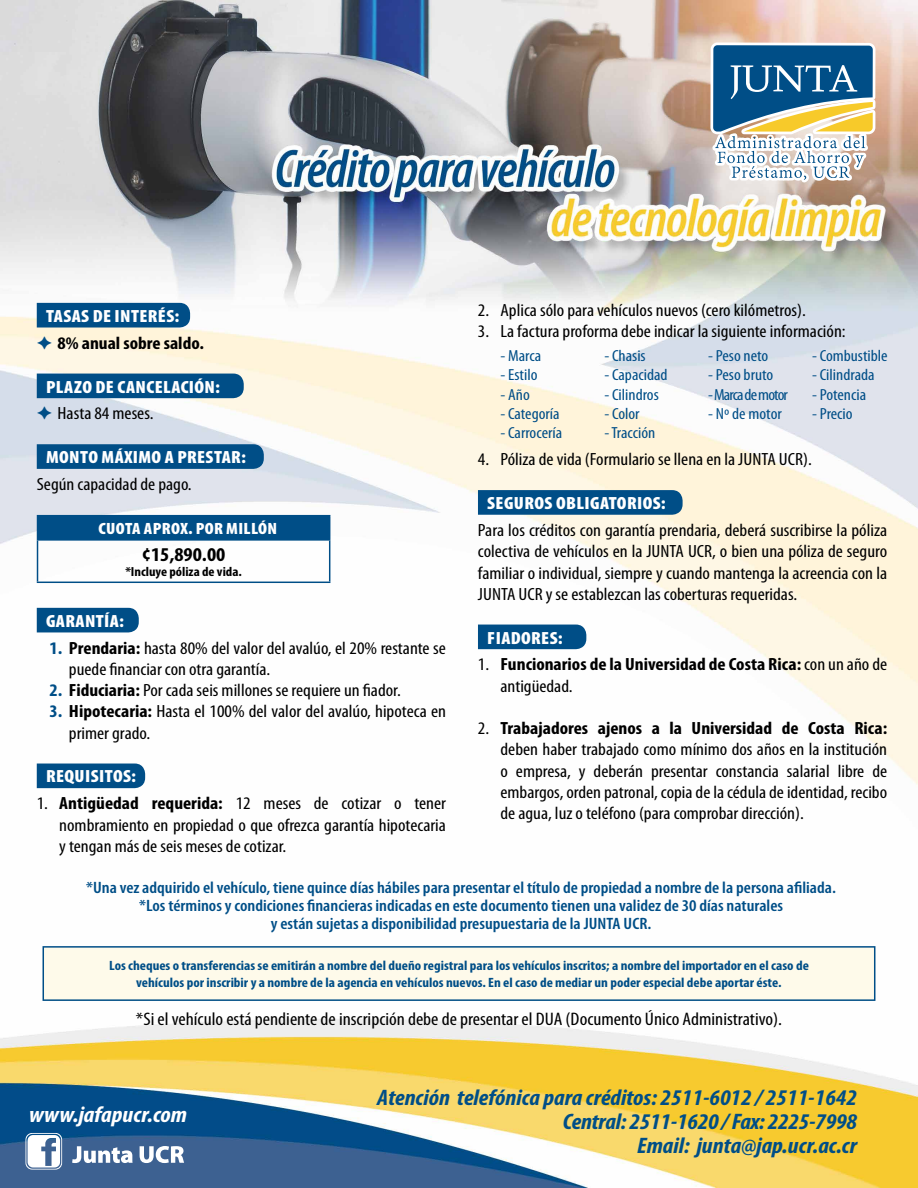
<style>
.page{position:relative;width:918px;height:1188px;background:#fff}
.page>*{position:absolute;margin:0;border:0;box-sizing:border-box;transform-origin:0 0}
.t1{font:italic 700 condensed 22.5px/24px "Myriad Pro";color:#004e87;text-align:right;scale:1.1 1}
.t2{font:italic 700 condensed 22.5px "Myriad Pro";color:#fff;scale:1.1 1}
.t3{font:700 condensed 19.65px "Myriad Pro";color:#000;scale:1.1 1}
.t4{font:condensed 18.15px "Myriad Pro";color:#000;scale:1.1 1}
.t5{font:condensed 17.7px/21.3px "Myriad Pro";color:#000;text-align:justify;scale:1.1 1}
.t6{font:900 condensed 17.7px/27px "Myriad Pro";letter-spacing:.02em;color:#fff;scale:1.1 1}
.t7{font:700 condensed 17.7px/27px "Myriad Pro";color:#000;scale:1.1 1}
.t8{font:600 condensed 16.5px/18px "Myriad Pro";color:#004e87;text-align:center;scale:1.1 1}
.t9{font:900 condensed 16.35px "Myriad Pro";letter-spacing:.02em;color:#fff;scale:1.1 1}
.t10{font:condensed 16.05px "Myriad Pro";color:#004e87;scale:1.1 1}
.t11{font:condensed 16.05px "Myriad Pro";letter-spacing:-.05em;color:#004e87;scale:1.1 1}
.t12{font:700 condensed 13.5px/16.5px "Myriad Pro";color:#004e87;text-align:center;scale:1.1 1}
.t13{font:700 condensed 13.2px "Myriad Pro";color:#000;scale:1.1 1}
.s1{font-weight:900;color:#fff}
.s2{color:#004e87}
.s3{font-weight:400;color:#000}
.s4{font-weight:700;color:#004e87}
.s5{font-weight:700}
.s6{font-weight:400}
</style>
<div class="page">
<img style="left:0;top:0;width:918px;height:1188px">
<div style="left:37px;top:303px;width:153px;height:25px;background:#004e87"></div>
<div style="left:37px;top:374px;width:207px;height:24px;background:#004e87"></div>
<svg style="left:37px;top:444px;width:227px;height:25px;background:#045189"></svg>
<div style="left:38px;top:516px;width:292px;height:24px;background:#004e87"></div>
<hr style="left:37px;top:515px;width:293px;height:1px;background:#004e87">
<svg style="left:37px;top:516px;width:1px;height:23px"></svg>
<hr style="left:37px;top:539px;width:293px;height:2px;background:#004e87">
<hr style="left:37px;top:541px;width:1px;height:41px;background:#004e87">
<hr style="left:329px;top:541px;width:1px;height:41px;background:#004e87">
<hr style="left:37px;top:582px;width:293px;height:1px;background:#004e87">
<div style="left:37px;top:608px;width:102px;height:24px;background:#004e87"></div>
<div style="left:37px;top:764px;width:108px;height:24px;background:#004e87"></div>
<svg style="left:478px;top:490px;width:205px;height:25px;background:#065289"></svg>
<div style="left:478px;top:625px;width:108px;height:24px;background:#004e87"></div>
<div style="left:43px;top:947px;width:832px;height:53px;background:#fefaea"></div>
<div style="left:43px;top:946px;width:832px;height:55px;border:2px solid #004e87"></div>
<svg style="left:26px;top:1133px;width:37px;height:37px"></svg>
<svg style="left:72px;top:1146px;width:61px;height:17px"></svg>
<svg style="left:140px;top:1146px;width:44px;height:17px"></svg>
<svg style="left:708px;top:40px;width:171px;height:146px"></svg>
<p class="t7" style="left:37px;top:302px;width:153px;text-indent:9px"><span class="s1">TASAS DE INTERÉS:<br></span><span class="s2">✦</span> 8% anual sobre saldo.</p>
<p class="t6" style="left:37px;top:373px;width:168px;text-indent:9px">PLAZO DE CANCELACIÓN: <span class="s2">✦</span> <span class="s3">Hasta 84 meses.</span></p>
<p class="t6" style="left:46px;top:443px;width:183px">MONTO MÁXIMO A PRESTAR:</p>
<p class="t5" style="left:37px;top:473px;width:142px">Según capacidad de pago.</p>
<p class="t9" style="left:98px;top:518px;width:164px">CUOTA APROX. POR MILLÓN</p>
<p class="t3" style="left:142px;top:542px;width:77px">¢15,890.00</p>
<p class="t13" style="left:125px;top:564px;width:107px">*Incluye póliza de vida.</p>
<p class="t6" style="left:46px;top:607px;width:72px">GARANTÍA:</p>
<p class="t5" style="left:69px;top:637px;width:344px;text-indent:-19px"><span class="s4">1.</span> <span class="s5">Prendaria:</span> hasta 80% del valor del avalúo, el 20% restante se puede financiar con otra garantía.</p>
<p class="t5" style="left:50px;top:680px;width:321px"><span class="s4">2.</span> <span class="s5">Fiduciaria:</span> Por cada seis millones se requiere un fiador.</p>
<p class="t5" style="left:69px;top:701px;width:344px;text-indent:-19px"><span class="s4">3.</span> <span class="s5">Hipotecaria:</span> Hasta el 100% del valor del avalúo, hipoteca en primer grado.</p>
<p class="t6" style="left:46px;top:763px;width:83px">REQUISITOS:</p>
<p class="t5" style="left:59px;top:793px;width:353px;text-indent:-23px">1. <span class="s5">Antigüedad requerida:</span> 12 meses de cotizar o tener nombramiento en propiedad o que ofrezca garantía hipotecaria y tengan más de seis meses de cotizar.</p>
<p class="t5" style="left:478px;top:299px;width:300px">2. Aplica sólo para vehículos nuevos (cero kilómetros).</p>
<p class="t5" style="left:478px;top:321px;width:336px">3. La factura proforma debe indicar la siguiente información:</p>
<p class="t10" style="left:501px;top:346px;width:39px">- Marca</p>
<p class="t10" style="left:501px;top:365px;width:35px">- Estilo</p>
<p class="t10" style="left:501px;top:385px;width:28px">- Año</p>
<p class="t10" style="left:501px;top:404px;width:55px">- Categoría</p>
<p class="t10" style="left:501px;top:423px;width:58px">- Carrocería</p>
<p class="t10" style="left:604px;top:346px;width:39px">- Chasis</p>
<p class="t10" style="left:604px;top:365px;width:59px">- Capacidad</p>
<p class="t10" style="left:604px;top:385px;width:51px">- Cilindros</p>
<p class="t10" style="left:604px;top:404px;width:34px">- Color</p>
<p class="t10" style="left:604px;top:423px;width:48px">- Tracción</p>
<p class="t10" style="left:812px;top:346px;width:70px">- Combustible</p>
<p class="t10" style="left:812px;top:365px;width:58px">- Cilindrada</p>
<p class="t10" style="left:812px;top:385px;width:51px">- Potencia</p>
<p class="t10" style="left:812px;top:404px;width:38px">- Precio</p>
<p class="t10" style="left:708px;top:346px;width:56px">- Peso neto</p>
<p class="t10" style="left:708px;top:365px;width:61px">- Peso bruto</p>
<p class="t11" style="left:708px;top:385px;width:74px">- Marca de motor</p>
<p class="t10" style="left:708px;top:404px;width:68px">- Nº de motor</p>
<p class="t5" style="left:478px;top:449px;width:305px">4. Póliza de vida (Formulario se llena en la JUNTA UCR).</p>
<p class="t6" style="left:487px;top:489px;width:164px">SEGUROS OBLIGATORIOS:</p>
<p class="t5" style="left:478px;top:519px;width:374px">Para los créditos con garantía prendaria, deberá suscribirse la póliza colectiva de vehículos en la JUNTA UCR, o bien una póliza de seguro familiar o individual, siempre y cuando mantenga la acreencia con la JUNTA UCR y se establezcan las coberturas requeridas.</p>
<p class="t6" style="left:487px;top:624px;width:70px">FIADORES:</p>
<p class="t7" style="left:501px;top:654px;width:353px;line-height:21.3px;text-indent:-23px"><span class="s6">1.</span> Funcionarios de la Universidad de Costa Rica: <span class="s6">con un año de antigüedad.</span></p>
<p class="t5" style="left:501px;top:717px;width:353px;text-indent:-23px">2. <span class="s5">Trabajadores ajenos a la Universidad de Costa Rica: </span>deben haber trabajado como mínimo dos años en la institución o empresa, y deberán presentar constancia salarial libre de embargos, orden patronal, copia de la cédula de identidad, recibo de agua, luz o teléfono (para comprobar dirección).</p>
<p class="t8" style="left:86px;top:878px;width:683px">*Una vez adquirido el vehículo, tiene quince días hábiles para presentar el título de propiedad a nombre de la persona afiliada. *Los términos y condiciones financieras indicadas en este documento tienen una validez de 30 días naturales<br>y están sujetas a disponibilidad presupuestaria de la JUNTA UCR.</p>
<p class="t12" style="left:109px;top:957px;width:638px">Los cheques o transferencias se emitirán a nombre del dueño registral para los vehículos inscritos; a nombre del importador en el caso de vehículos por inscribir y a nombre de la agencia en vehículos nuevos. En el caso de mediar un poder especial debe aportar éste.</p>
<p class="t4" style="left:136px;top:1008px;width:589px">*Si el vehículo está pendiente de inscripción debe de presentar el DUA (Documento Único Administrativo).</p>
<p class="t2" style="left:29px;top:1100px;width:145px">www.jafapucr.com</p>
<p class="t1" style="left:377px;top:1085px;width:438px">Atención telefónica para créditos: 2511-6012 / 2511-1642<br>Central: 2511-1620 / Fax: 2225-7998<br>Email: junta@jap.ucr.ac.cr</p>
</div>
